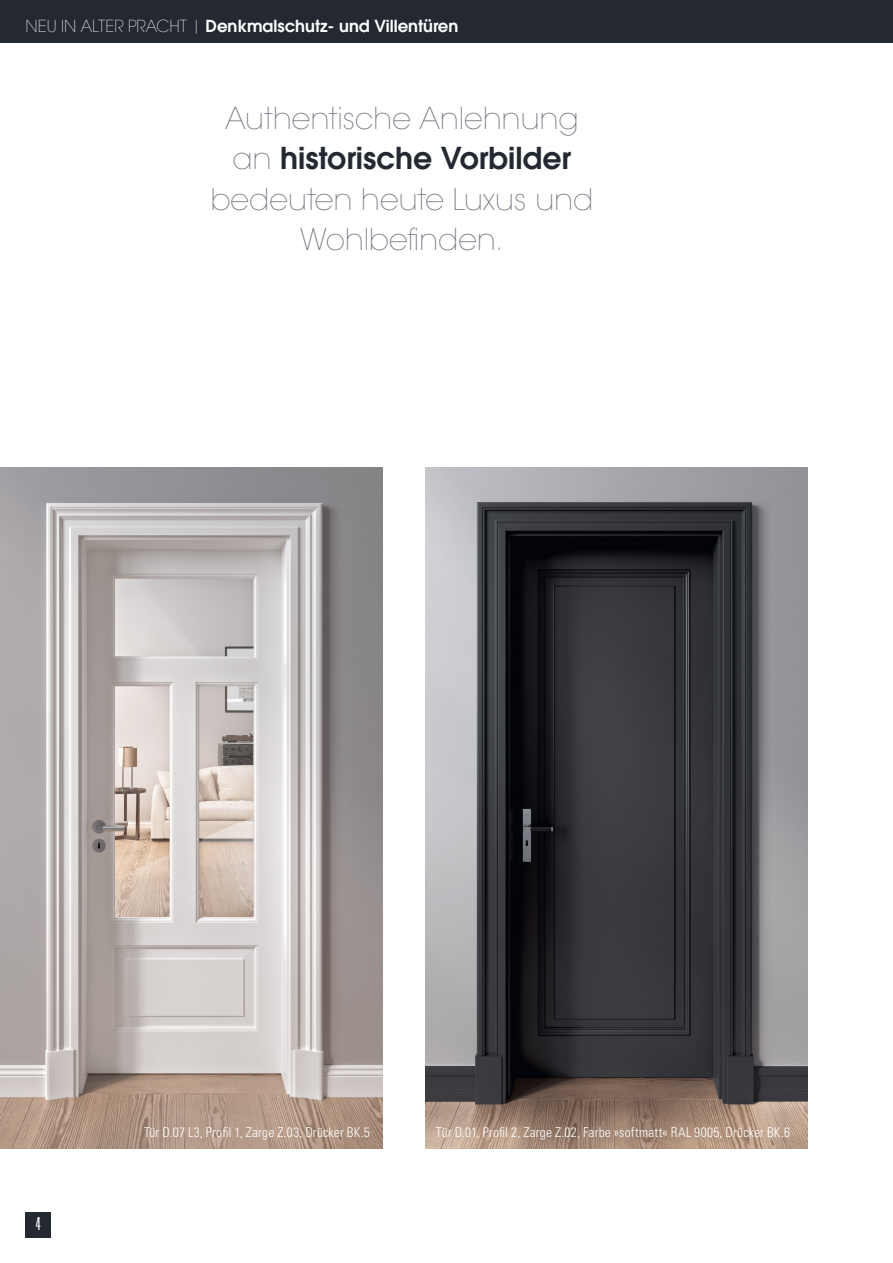
<style>
.page{position:relative;width:893px;height:1263px;background:#fff}
.page>*{position:absolute;margin:0;border:0;box-sizing:border-box;transform-origin:0 0}
.t1{font:200 30px/40.5px "ITC Avant Garde W1 G";letter-spacing:-.005em;color:#6f737e;text-align:center}
.t2{font:18px "Univers LT Pro Light Ult Cond";color:#fff}
.t3{font:600 16.5px "ITC Avant Garde W1 G";color:#fff}
.t4{font:300 condensed 13.5px "Univers LT Std";letter-spacing:.015em;color:#fff}
.s1{font-weight:200}
.s2{font-weight:600;color:#232831}
</style>
<div class="page">
<div style="left:0;top:0;width:893px;height:43px;background:#232831"></div>
<div style="left:26px;top:1212px;width:25px;height:26px;background:#232831"></div>
<img style="left:0;top:468px;width:383px;height:680px">
<img style="left:425px;top:468px;width:383px;height:680px">
<p class="t3" style="left:26px;top:15px;width:434px"><span class="s1">NEU IN ALTER PRACHT |</span> Denkmalschutz- und Villentüren</p>
<h1 class="t1" style="left:210px;top:97px;width:384px">Authentische Anlehnung an <span class="s2">historische Vorbilder </span>bedeuten heute Luxus und<br>Wohlbefinden.</h1>
<h2 class="t2" style="left:33px;top:1213px;width:11px">0 24</h2>
<p class="t4" style="left:144px;top:1124px;width:227px">Tür D.07 L3, Profil 1, Zarge Z.03, Drücker BK.5</p>
<p class="t4" style="left:436px;top:1124px;width:356px">Tür D.01, Profil 2, Zarge Z.02, Farbe »softmatt« RAL 9005, Drücker BK.6</p>
</div>
